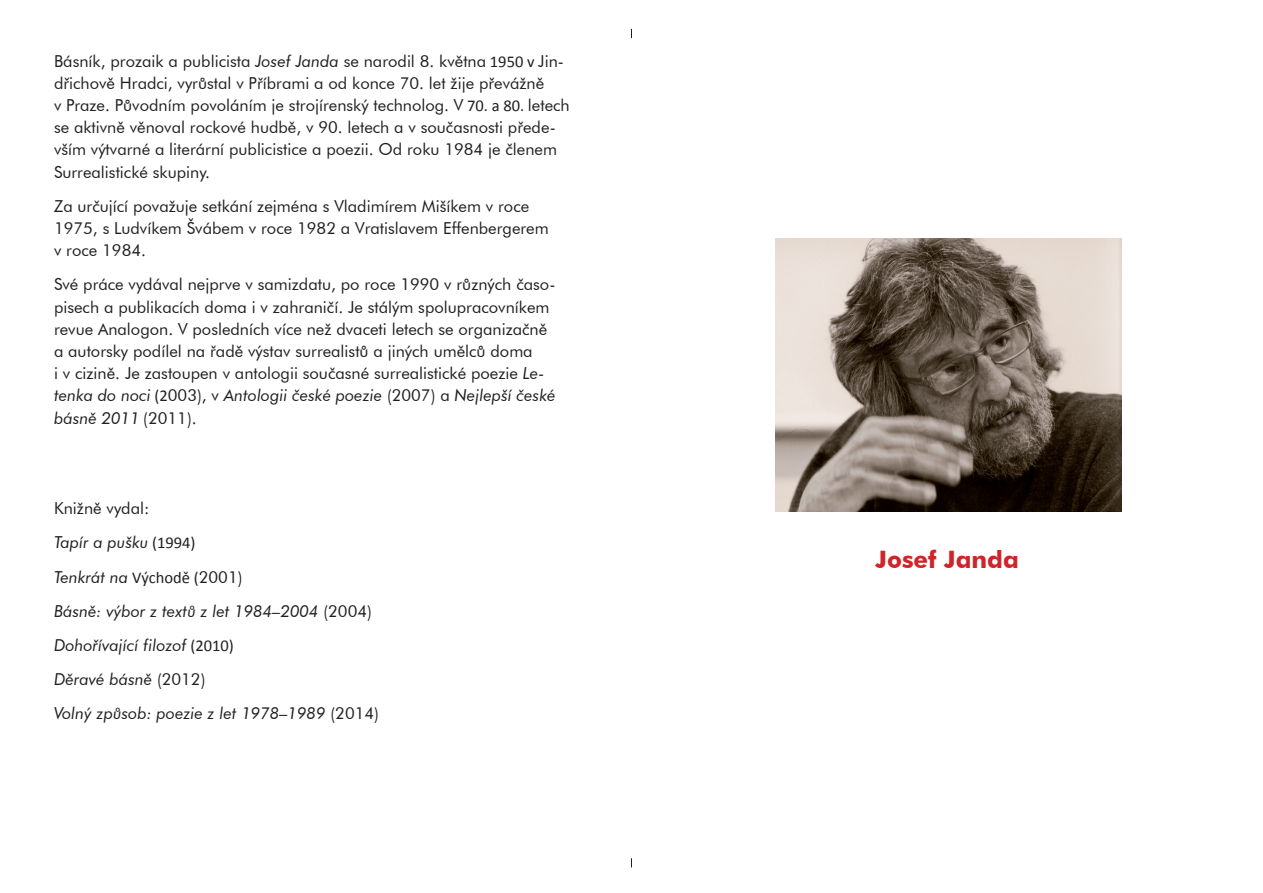
<style>
.page{position:relative;width:1263px;height:893px;background:#fff}
.page>*{position:absolute;margin:0;border:0;box-sizing:border-box;transform-origin:0 0}
.t1{font:700 24px "Futura CE";color:#d1232a}
.t2{font:16.5px/22.2px "Futura CE";color:#231f20}
.t3{font:italic 16.5px "Futura CE";color:#231f20}
.s1{font-style:italic}
.s2{font-family:"Calibri"}
.s3{font-family:"Calibri";font-style:normal}
.s4{font-style:normal}
</style>
<div class="page">
<img style="left:775px;top:239px;width:346px;height:272px">
<p class="t2" style="left:54px;top:49px;width:517px">Básník, prozaik a publicista <span class="s1">Josef Janda</span> se narodil 8. května <span class="s2">1950 v</span> Jin&shy;dřichově Hradci, vyrůstal v Příbrami a od konce 70. let žije převážně<br>v Praze. Původním povoláním je strojírenský technolog. V <span class="s2">70. a 80.</span> letech se aktivně věnoval rockové hudbě, v 90. letech a v současnosti přede&shy;vším výtvarné a literární publicistice a poezii. Od roku 1984 je členem Surrealistické skupiny.</p>
<p class="t2" style="left:54px;top:195px;width:496px">Za určující považuje setkání zejména s Vladimírem Mišíkem v roce<br>1975, s Ludvíkem Švábem v roce 1982 a Vratislavem Effenbergerem v roce 1984.</p>
<p class="t2" style="left:54px;top:273px;width:503px">Své práce vydával nejprve v samizdatu, po roce 1990 v různých časo&shy;pisech a publikacích doma i v zahraničí. Je stálým spolupracovníkem revue Analogon. V posledních více než dvaceti letech se organizačně a autorsky podílel na řadě výstav surrealistů a jiných umělců doma<br>i v cizině. Je zastoupen v antologii současné surrealistické poezie <span class="s1">Le&shy;tenka do noci</span> <span class="s2">(2</span>003), v <span class="s1">Antologii české poezie</span> (2007) a <span class="s1">Nejlepší české básně 2011</span> (2011).</p>
<p class="t2" style="left:54px;top:497px;width:97px">Knižně vydal:</p>
<p class="t3" style="left:54px;top:532px;width:143px">Tapír a pušku <span class="s3">(1994)</span></p>
<p class="t3" style="left:54px;top:567px;width:190px">Tenkrát na <span class="s3">Východě (</span><span class="s4">2001)</span></p>
<p class="t3" style="left:54px;top:601px;width:319px">Básně: výbor z textů z let 1984–2004 <span class="s4">(2004)</span></p>
<p class="t3" style="left:54px;top:635px;width:181px">Dohořívající filozof <span class="s3">(2010)</span></p>
<p class="t3" style="left:54px;top:669px;width:153px">Děravé básně <span class="s4">(2012)</span></p>
<p class="t3" style="left:54px;top:703px;width:326px">Volný způsob: poezie z let 1978–1989 <span class="s4">(2014)</span></p>
<p class="t1" style="left:875px;top:545px;width:145px">Josef Janda</p>
</div>
